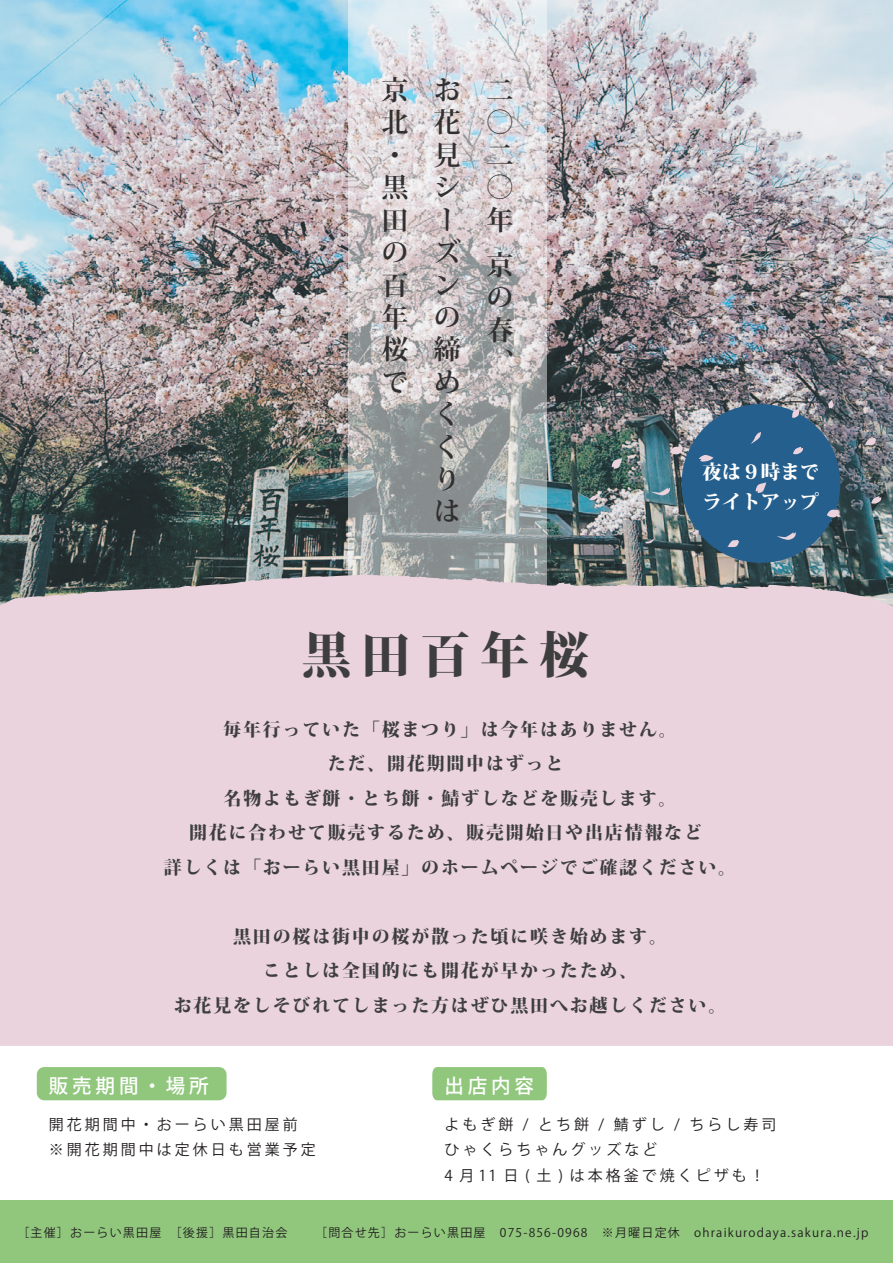
<style>
.page{position:relative;width:893px;height:1263px;background:#fff}
.page>*{position:absolute;margin:0;border:0;box-sizing:border-box;transform-origin:0 0}
.t1{font:800 49.5px "Koz Min Pro";letter-spacing:.2em;color:#3e3e3f}
.t2{font:700 27px/32.4px "Koz Min Pro";color:#312f30;text-align:justify}
.t3{font:800 19.5px/30px "Koz Min Pro";color:#fff}
.t4{font:500 19.5px "Koz Go Pro";letter-spacing:.2em;color:#fff}
.t5{font:800 18px/34.5px "Koz Min Pro";letter-spacing:.1em;color:#3e3e3f;text-align:center}
.t6{font:15px/25.5px "Koz Go Pro";letter-spacing:.2em;color:#231f20}
.t7{font:12px "Koz Go Pro";letter-spacing:.1em;color:#231f20}
</style>
<div class="page">
<img style="left:0;top:0;width:893px;height:575px">
<svg style="left:348px;top:0;width:199px;height:575px;background:#c2c2c3"></svg>
<div style="left:0;top:575px;width:893px;height:471px;background:#ead3dc"></div>
<svg style="left:869px;top:597px;width:7px;height:3px"></svg>
<div style="left:0;top:1200px;width:893px;height:63px;background:#90c77c"></div>
<div style="left:37px;top:1067px;width:190px;height:33px;background:#90c77c;border-radius:8px"></div>
<div style="left:432px;top:1067px;width:115px;height:33px;background:#90c77c"></div>
<div style="left:682px;top:404px;width:158px;height:159px;background:#255f8d;border-radius:50%"></div>
<svg style="left:589px;top:495px;width:9px;height:5px"></svg>
<svg style="left:699px;top:455px;width:14px;height:7px"></svg>
<svg style="left:651px;top:488px;width:20px;height:8px"></svg>
<svg style="left:777px;top:532px;width:19px;height:8px"></svg>
<svg style="left:793px;top:447px;width:10px;height:7px"></svg>
<svg style="left:871px;top:496px;width:11px;height:8px"></svg>
<svg style="left:645px;top:537px;width:10px;height:7px"></svg>
<svg style="left:828px;top:400px;width:5px;height:9px"></svg>
<svg style="left:864px;top:438px;width:12px;height:7px"></svg>
<svg style="left:727px;top:540px;width:12px;height:7px"></svg>
<svg style="left:755px;top:482px;width:11px;height:11px"></svg>
<svg style="left:611px;top:458px;width:11px;height:11px"></svg>
<svg style="left:827px;top:509px;width:13px;height:8px"></svg>
<svg style="left:670px;top:446px;width:13px;height:8px"></svg>
<svg style="left:693px;top:530px;width:6px;height:5px"></svg>
<svg style="left:792px;top:409px;width:7px;height:9px"></svg>
<svg style="left:751px;top:432px;width:10px;height:12px"></svg>
<h2 class="t2" style="left:381px;top:73px;width:28px;text-align:left">京北・黒田の百年桜で</h2>
<h2 class="t2" style="left:434px;top:73px;width:28px;text-align:left">お花見シーズンの締めくくりは</h2>
<h2 class="t2" style="left:486px;top:73px;width:28px">二〇二〇年</h2>
<h2 class="t2" style="left:486px;top:247px;width:28px">京の春、</h2>
<h1 class="t1" style="left:302px;top:618px;width:289px">黒田百年桜</h1>
<p class="t3" style="left:702px;top:456px;width:119px">夜は９時までライトアップ</p>
<p class="t5" style="left:164px;top:711px;width:574px">毎年行っていた「桜まつり」は今年はありません。<br>ただ、開花期間中はずっと<br>名物よもぎ餅・とち餅・鯖ずしなどを販売します。<br>開花に合わせて販売するため、販売開始日や出店情報など<br>詳しくは「おーらい黒田屋」のホームページでご確認ください。</p>
<p class="t5" style="left:174px;top:918px;width:554px">黒田の桜は街中の桜が散った頃に咲き始めます。<br>ことしは全国的にも開花が早かったため、<br>お花見をしそびれてしまった方はぜひ黒田へお越しください。</p>
<p class="t4" style="left:49px;top:1073px;width:161px">販売期間・場所</p>
<p class="t6" style="left:49px;top:1112px;width:268px">開花期間中・おーらい黒田屋前※開花期間中は定休日も営業予定</p>
<p class="t4" style="left:444px;top:1073px;width:91px">出店内容</p>
<p class="t6" style="left:444px;top:1112px;width:334px">よもぎ餅 / とち餅 / 鯖ずし / ちらし寿司ひゃくらちゃんグッズなど<br>4 月11 日 ( 土 ) は本格釜で焼くピザも！</p>
<p class="t7" style="left:17px;top:1225px;width:272px">［主催］おーらい黒田屋　［後援］黒田自治会</p>
<p class="t7" style="left:315px;top:1225px;width:555px">［問合せ先］おーらい黒田屋　075-856-0968　※月曜日定休　ohraikurodaya.sakura.ne.jp</p>
</div>
